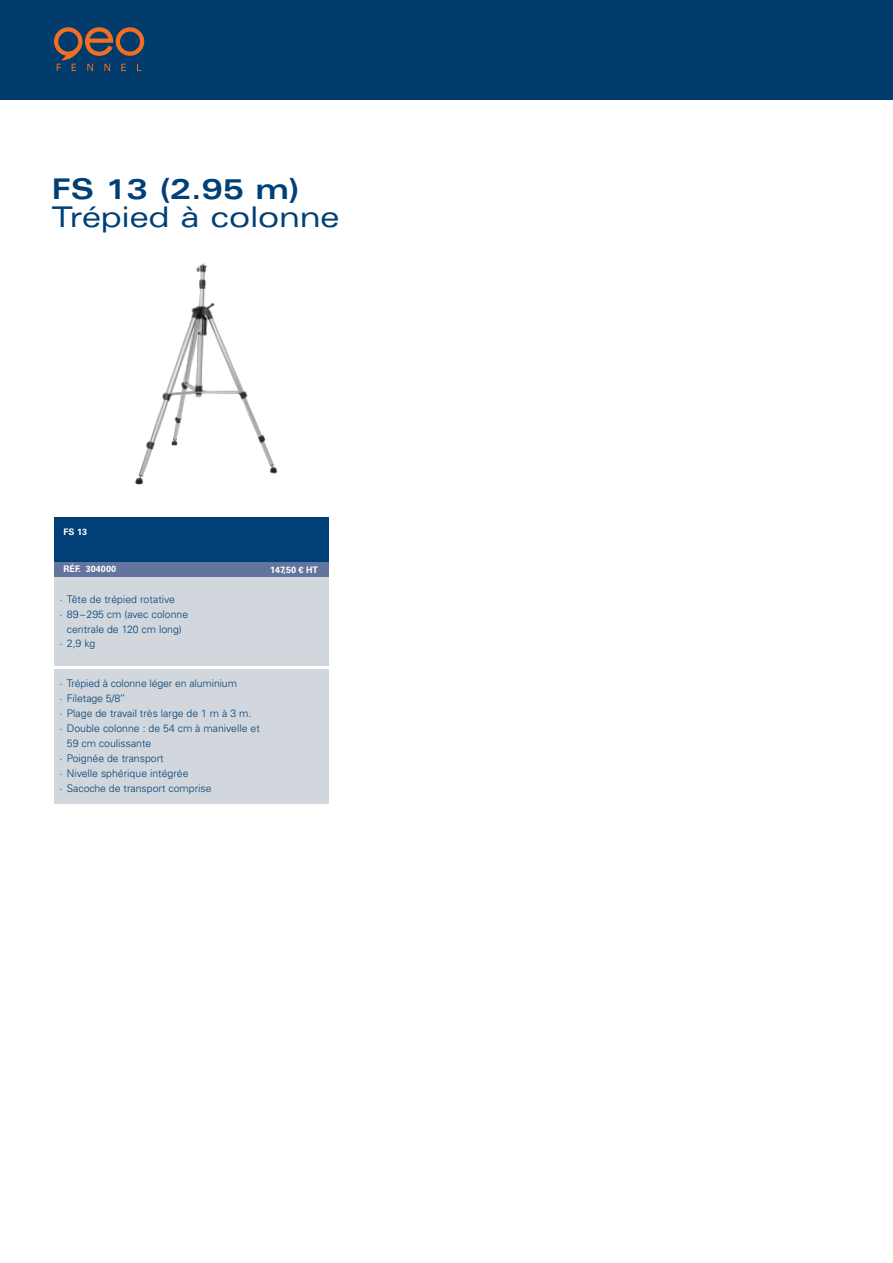
<style>
.page{position:relative;width:893px;height:1263px;background:#fff}
.page>*{position:absolute;margin:0;border:0;box-sizing:border-box;transform-origin:0 0}
.PRODUKT_2_Titel{font:expanded 28.5px "Univers LT Std";letter-spacing:-.01em;color:#014077}
.PRODUKT_2_Titel-2{font:700 expanded 28.5px "Univers LT Std";color:#014077}
.Text_in_seitlichen_K{font:300 10.5px/14.9px "Univers LT Std";color:#014077;text-align:center}
.KASTEN_Head_blau{font:700 9px "Univers LT Std";color:#fff}
.Kastenüberschrift_ne{font:700 9px "Univers LT Std";color:#fff}
</style>
<div class="page">
<div style="left:0;top:0;width:893px;height:100px;background:#013c6c"></div>
<svg style="left:54px;top:27px;width:90px;height:44px"></svg>
<img style="left:134px;top:263px;width:144px;height:222px">
<div style="left:54px;top:517px;width:274px;height:45px;background:#014077"></div>
<div style="left:54px;top:577px;width:274px;height:89px;background:#d1d7dc"></div>
<div style="left:54px;top:669px;width:274px;height:134px;background:#d1d7dc"></div>
<div style="left:54px;top:562px;width:274px;height:15px;background:#63749e"></div>
<p class="PRODUKT_2_Titel-2" style="left:52px;top:172px;width:249px">FS 13 (2.95 m)</p>
<p class="PRODUKT_2_Titel" style="left:52px;top:200px;width:289px">Trépied à colonne</p>
<p class="KASTEN_Head_blau" style="left:64px;top:526px;width:25px">FS 13</p>
<p class="KASTEN_Head_blau" style="left:64px;top:563px;width:54px">RÉF. 304000</p>
<p class="Text_in_seitlichen_K" style="left:59px;top:592px;width:117px">· Tête de trépied rotative</p>
<p class="Text_in_seitlichen_K" style="left:59px;top:606px;width:130px">· 89 –295 cm (avec colonne centrale de 120 cm long)</p>
<p class="Text_in_seitlichen_K" style="left:59px;top:636px;width:37px">· 2,9 kg</p>
<p class="Kastenüberschrift_ne" style="left:270px;top:564px;width:49px">147,50 € HT</p>
<p class="Text_in_seitlichen_K" style="left:59px;top:676px;width:179px">· Trépied à colonne léger en aluminium</p>
<p class="Text_in_seitlichen_K" style="left:59px;top:691px;width:67px">· Filetage 5/8’’</p>
<p class="Text_in_seitlichen_K" style="left:59px;top:706px;width:194px">· Plage de travail très large de 1 m à 3 m.</p>
<p class="Text_in_seitlichen_K" style="left:67px;top:721px;width:194px;text-align:left;text-indent:-8px">· Double colonne : de 54 cm à manivelle et<br>59 cm coulissante</p>
<p class="Text_in_seitlichen_K" style="left:59px;top:751px;width:106px">· Poignée de transport</p>
<p class="Text_in_seitlichen_K" style="left:59px;top:766px;width:131px">· Nivelle sphérique intégrée</p>
<p class="Text_in_seitlichen_K" style="left:59px;top:780px;width:154px">· Sacoche de transport comprise</p>
</div>
